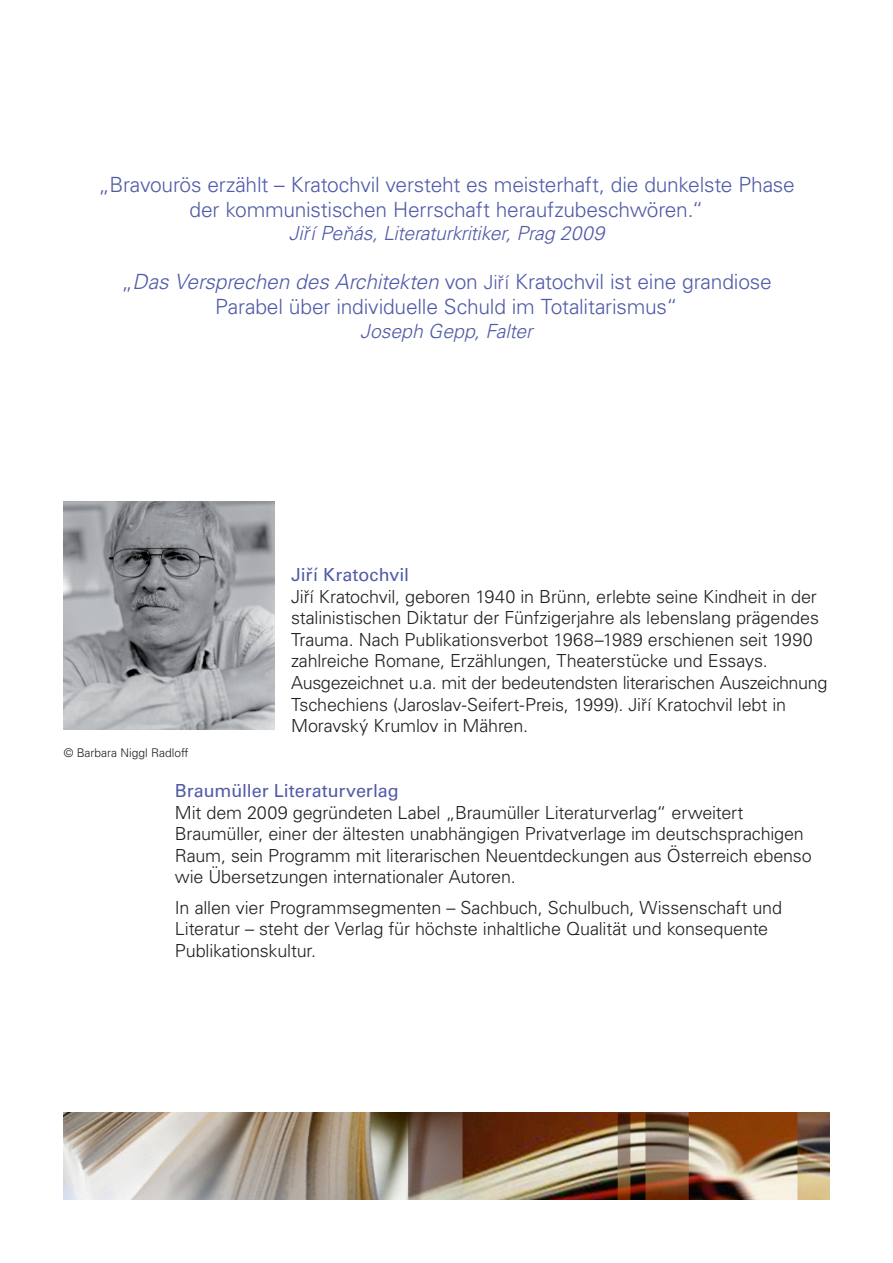
<style>
.page{position:relative;width:893px;height:1263px;background:#fff}
.page>*{position:absolute;margin:0;border:0;box-sizing:border-box;transform-origin:0 0}
.t1{font:300 21px/25.2px "Univers LT Std";letter-spacing:-.01em;color:#515ba8;text-align:center}
.t2{font:italic 300 19.5px "Univers LT Std";letter-spacing:-.005em;color:#515ba8}
.t3{font:300 18px/21.6px "Univers LT Std";letter-spacing:-.01em;color:#231f20}
.t4{font:18px "Univers LT Std";letter-spacing:-.005em;color:#515ba8}
.t5{font:300 12px "Univers LT Std";color:#231f20}
.s1{font-style:italic}
.s2{font-size:19.5px}
</style>
<div class="page">
<img style="left:64px;top:1112px;width:765px;height:87px">
<img style="left:64px;top:502px;width:210px;height:228px">
<p class="t1" style="left:98px;top:172px;width:698px">„Bravourös erzählt – Kratochvil versteht es meisterhaft, die dunkelste Phase der kommunistischen Herrschaft heraufzubeschwören.“</p>
<p class="t2" style="left:289px;top:222px;width:317px">Jirˇí Penˇ ás, Literaturkritiker, Prag 2009</p>
<p class="t1" style="left:121px;top:269px;width:652px">„<span class="s1">Das Versprechen des Architekten</span> von <span class="s2">Jirˇí</span> Kratochvil ist eine grandiose<br>Parabel über individuelle Schuld im Totalitarismus“</p>
<p class="t2" style="left:360px;top:319px;width:174px">Joseph Gepp, Falter</p>
<p class="t5" style="left:64px;top:746px;width:126px">© Barbara Niggl Radloff</p>
<p class="t4" style="left:291px;top:564px;width:120px">Jirˇí Kratochvil</p>
<p class="t3" style="left:291px;top:585px;width:538px">Jirˇí Kratochvil, geboren 1940 in Brünn, erlebte seine Kindheit in der stalinistischen Diktatur der Fünfzigerjahre als lebenslang prägendes Trauma. Nach Publikationsverbot 1968–1989 erschienen seit 1990 zahlreiche Romane, Erzählungen, Theaterstücke und Essays.<br>Ausgezeichnet u.a. mit der bedeutendsten literarischen Auszeichnung Tschechiens (Jaroslav-Seifert-Preis, 1999). Jirˇí Kratochvil lebt in Moravský Krumlov in Mähren.</p>
<p class="t4" style="left:175px;top:780px;width:225px">Braumüller Literaturverlag</p>
<p class="t3" style="left:175px;top:801px;width:638px">Mit dem 2009 gegründeten Label „Braumüller Literaturverlag“ erweitert Braumüller, einer der ältesten unabhängigen Privatverlage im deutschsprachigen Raum, sein Programm mit literarischen Neuentdeckungen aus Österreich ebenso wie Übersetzungen internationaler Autoren.</p>
<p class="t3" style="left:175px;top:896px;width:609px">In allen vier Programmsegmenten – Sachbuch, Schulbuch, Wissenschaft und<br>Literatur – steht der Verlag für höchste inhaltliche Qualität und konsequente<br>Publikationskultur.</p>
</div>
